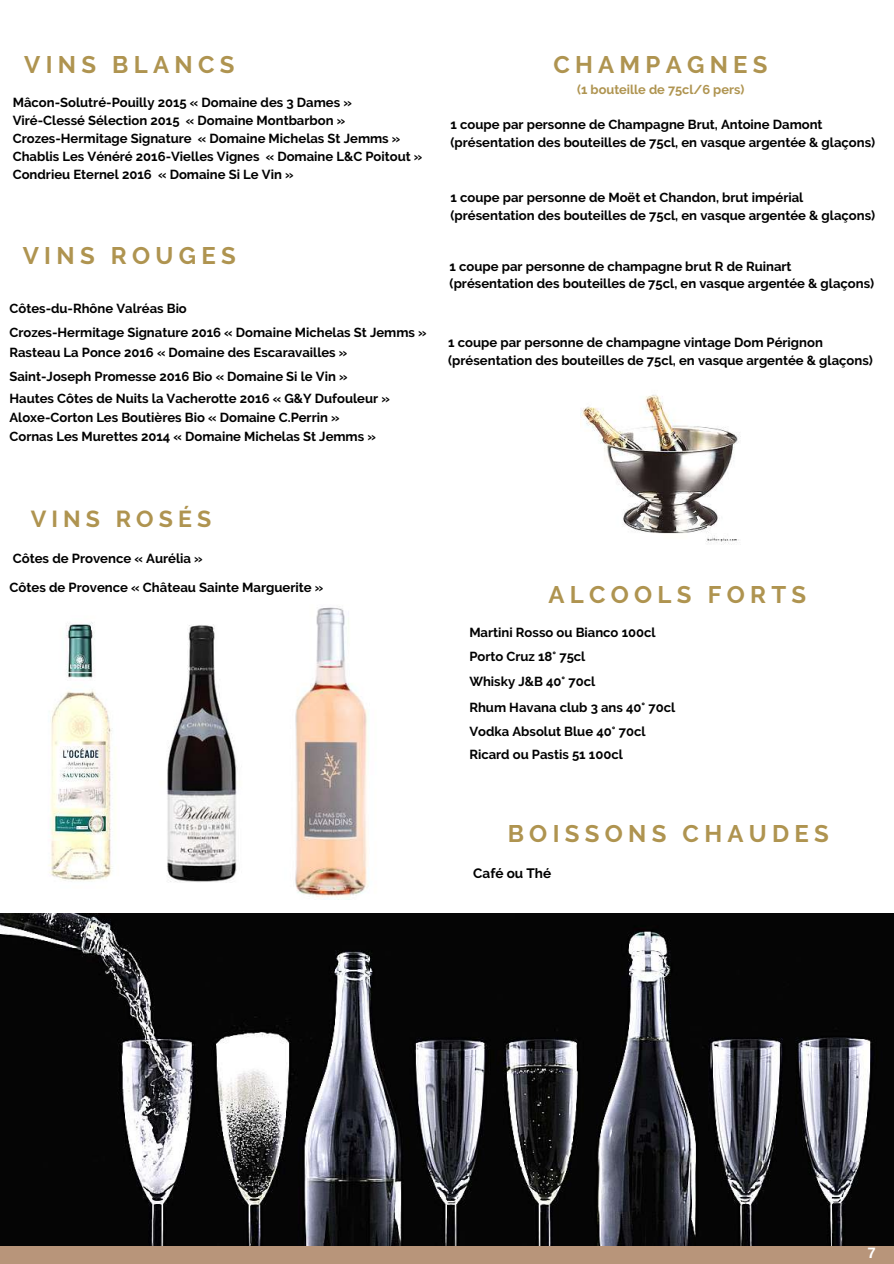
<style>
.page{position:relative;width:894px;height:1264px;background:#fff}
.page>*{position:absolute;margin:0;border:0;box-sizing:border-box;transform-origin:0 0}
.t1{font:700 24px "Raleway";letter-spacing:.22em;color:#af9450}
.t2{font:700 23.1px "Raleway";letter-spacing:.22em;color:#af9450}
.t3{font:700 15px "Arimo";color:#fff}
.t4{font:700 13.5px "Raleway";color:#000}
.t5{font:700 13.2px "Raleway";color:#000}
.t6{font:700 13.05px/18.1px "Raleway";color:#000}
.t7{font:700 12.75px "Raleway";color:#af9450}
</style>
<div class="page">
<div style="left:0;top:1237px;width:893px;height:26px;background:#b8957a"></div>
<img style="left:48px;top:622px;width:64px;height:260px">
<img style="left:167px;top:624px;width:70px;height:258px">
<img style="left:295px;top:607px;width:73px;height:293px">
<img style="left:0;top:913px;width:893px;height:331px">
<img style="left:580px;top:394px;width:159px;height:150px">
<h1 class="t1" style="left:24px;top:50px;width:212px">VINS BLANCS</h1>
<p class="t6" style="left:13px;top:93px;width:411px">Mâcon-Solutré-Pouilly 2015 « Domaine des 3 Dames » Viré-Clessé Sélection 2015 « Domaine Montbarbon » Crozes-Hermitage Signature « Domaine Michelas St Jemms » Chablis Les Vénéré 2016-Vielles Vignes « Domaine L&amp;C Poitout » Condrieu Eternel 2016 « Domaine Si Le Vin »</p>
<h1 class="t1" style="left:23px;top:241px;width:214px">VINS ROUGES</h1>
<p class="t6" style="left:9px;top:297px;width:418px;line-height:23.4px">Côtes-du-Rhône Valréas Bio<br>Crozes-Hermitage Signature 2016 « Domaine Michelas St Jemms »</p>
<p class="t6" style="left:9px;top:341px;width:339px;line-height:23.4px">Rasteau La Ponce 2016 « Domaine des Escaravailles »<br>Saint-Joseph Promesse 2016 Bio « Domaine Si le Vin »</p>
<p class="t6" style="left:9px;top:389px;width:382px">Hautes Côtes de Nuits la Vacherotte 2016 « G&amp;Y Dufouleur »</p>
<p class="t6" style="left:9px;top:408px;width:368px;line-height:19.2px">Aloxe-Corton Les Boutières Bio « Domaine C.Perrin »<br>Cornas Les Murettes 2014 « Domaine Michelas St Jemms »</p>
<h1 class="t1" style="left:553px;top:50px;width:216px">CHAMPAGNES</h1>
<p class="t7" style="left:577px;top:82px;width:169px">(1 bouteille de 75cl/6 pers)</p>
<p class="t6" style="left:450px;top:115px;width:426px">1 coupe par personne de Champagne Brut, Antoine Damont (présentation des bouteilles de 75cl, en vasque argentée &amp; glaçons)</p>
<p class="t6" style="left:450px;top:188px;width:426px">1 coupe par personne de Moët et Chandon, brut impérial (présentation des bouteilles de 75cl, en vasque argentée &amp; glaçons)</p>
<p class="t6" style="left:449px;top:257px;width:426px">1 coupe par personne de champagne brut R de Ruinart (présentation des bouteilles de 75cl, en vasque argentée &amp; glaçons)</p>
<p class="t6" style="left:448px;top:333px;width:426px">1 coupe par personne de champagne vintage Dom Pérignon (présentation des bouteilles de 75cl, en vasque argentée &amp; glaçons)</p>
<h2 class="t2" style="left:31px;top:505px;width:182px">VINS ROSÉS</h2>
<p class="t5" style="left:13px;top:550px;width:191px">Côtes de Provence « Aurélia »</p>
<p class="t5" style="left:9px;top:579px;width:315px">Côtes de Provence « Château Sainte Marguerite »</p>
<h1 class="t1" style="left:548px;top:580px;width:259px">ALCOOLS FORTS</h1>
<p class="t6" style="left:469px;top:620px;width:188px;line-height:23.7px">Martini Rosso ou Bianco 100cl<br>Porto Cruz 18° 75cl</p>
<p class="t6" style="left:469px;top:668px;width:207px;line-height:26.2px">Whisky J&amp;B 40° 70cl<br>Rhum Havana club 3 ans 40° 70cl</p>
<p class="t6" style="left:469px;top:719px;width:178px;line-height:23.7px">Vodka Absolut Blue 40° 70cl<br>Ricard ou Pastis 51 100cl</p>
<h1 class="t1" style="left:507px;top:819px;width:322px">BOISSONS CHAUDES</h1>
<p class="t4" style="left:473px;top:865px;width:79px">Café ou Thé</p>
<p class="t3" style="left:867px;top:1244px;width:10px">7</p>
</div>
